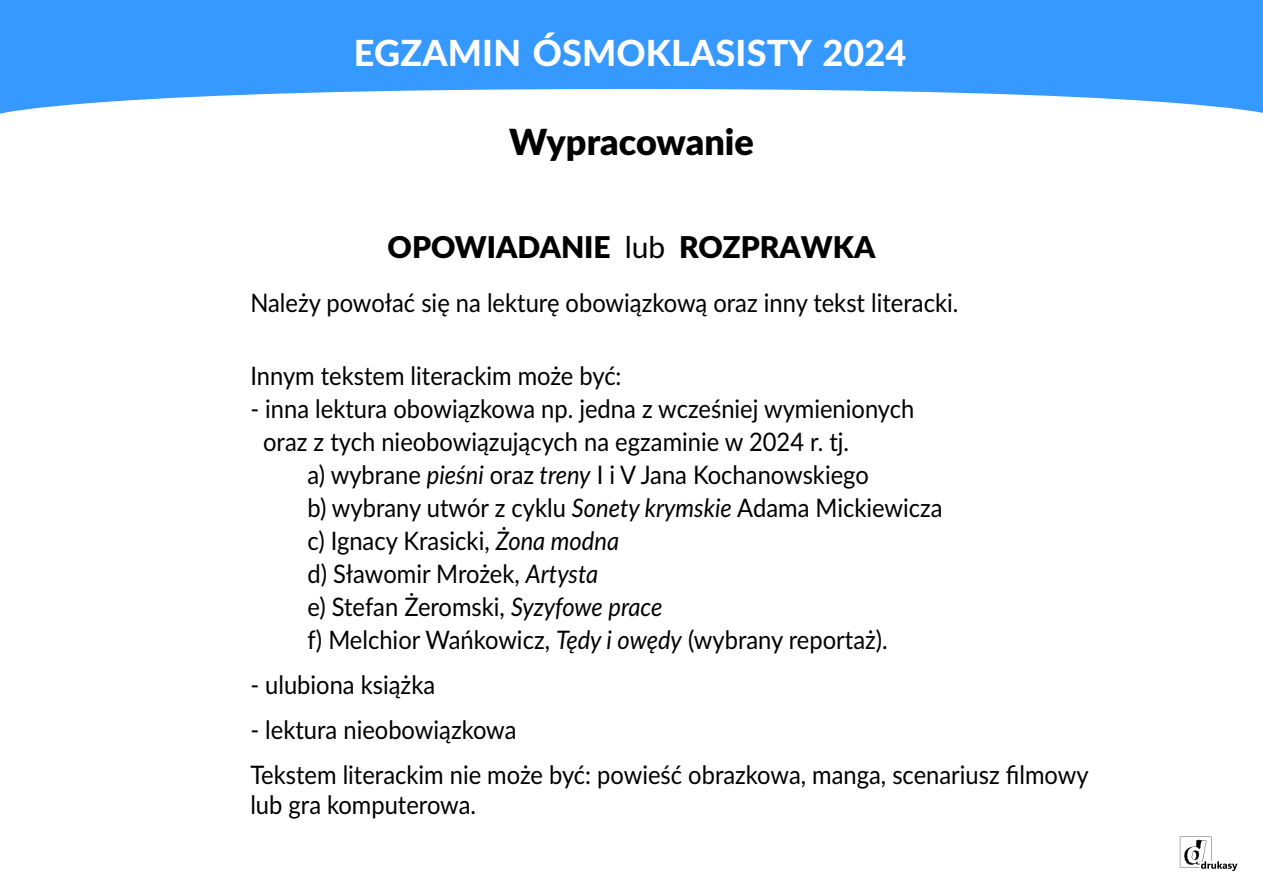
<style>
.page{position:relative;width:1263px;height:893px;background:#fff}
.page>*{position:absolute;margin:0;border:0;box-sizing:border-box;transform-origin:0 0}
.t1{font:800 36px "Lato";letter-spacing:.005em;color:#fff}
.t2{font:900 36px "Lato";color:#000}
.t3{font:900 30px "Lato";color:#000}
.t4{font:30px "Lato";color:#000}
.t5{font:25.5px "Lato";color:#000;scale:.93 1}
.s1{font-style:italic}
</style>
<div class="page">
<svg style="left:0;top:0;width:1263px;height:114px;fill:#3699ff"></svg>
<svg style="left:1180px;top:836px;width:57px;height:35px"></svg>
<p class="t1" style="left:354px;top:37px;width:554px">EGZAMIN ÓSMOKLASISTY 2024</p>
<p class="t2" style="left:509px;top:126px;width:246px">Wypracowanie</p>
<p class="t3" style="left:388px;top:233px;width:225px">OPOWIADANIE</p>
<p class="t4" style="left:625px;top:233px;width:42px">lub</p>
<p class="t3" style="left:679px;top:233px;width:198px">ROZPRAWKA</p>
<p class="t5" style="left:250px;top:291px;width:763px">Należy powołać się na lekturę obowiązkową oraz inny tekst literacki.</p>
<p class="t5" style="left:250px;top:365px;width:401px">Innym tekstem literackim może być:</p>
<p class="t5" style="left:250px;top:398px;width:715px">- inna lektura obowiązkowa np. jedna z wcześniej wymienionych</p>
<p class="t5" style="left:263px;top:431px;width:632px">oraz z tych nieobowiązujących na egzaminie w 2024 r. tj.</p>
<p class="t5" style="left:308px;top:464px;width:605px">a) wybrane <span class="s1">pieśni</span> oraz <span class="s1">treny</span> I i V Jana Kochanowskiego</p>
<p class="t5" style="left:308px;top:497px;width:684px">b) wybrany utwór z cyklu <span class="s1">Sonety krymskie</span> Adama Mickiewicza</p>
<p class="t5" style="left:308px;top:530px;width:337px">c) Ignacy Krasicki, <span class="s1">Żona modna</span></p>
<p class="t5" style="left:308px;top:563px;width:314px">d) Sławomir Mrożek, <span class="s1">Artysta</span></p>
<p class="t5" style="left:308px;top:596px;width:383px">e) Stefan Żeromski, <span class="s1">Syzyfowe prace</span></p>
<p class="t5" style="left:308px;top:629px;width:625px">f) Melchior Wańkowicz, <span class="s1">Tędy i owędy</span> (wybrany reportaż).</p>
<p class="t5" style="left:250px;top:674px;width:200px">- ulubiona książka</p>
<p class="t5" style="left:250px;top:719px;width:288px">- lektura nieobowiązkowa</p>
<p class="t5" style="left:250px;top:764px;width:903px">Tekstem literackim nie może być: powieść obrazkowa, manga, scenariusz filmowy</p>
<p class="t5" style="left:250px;top:794px;width:244px">lub gra komputerowa.</p>
</div>
